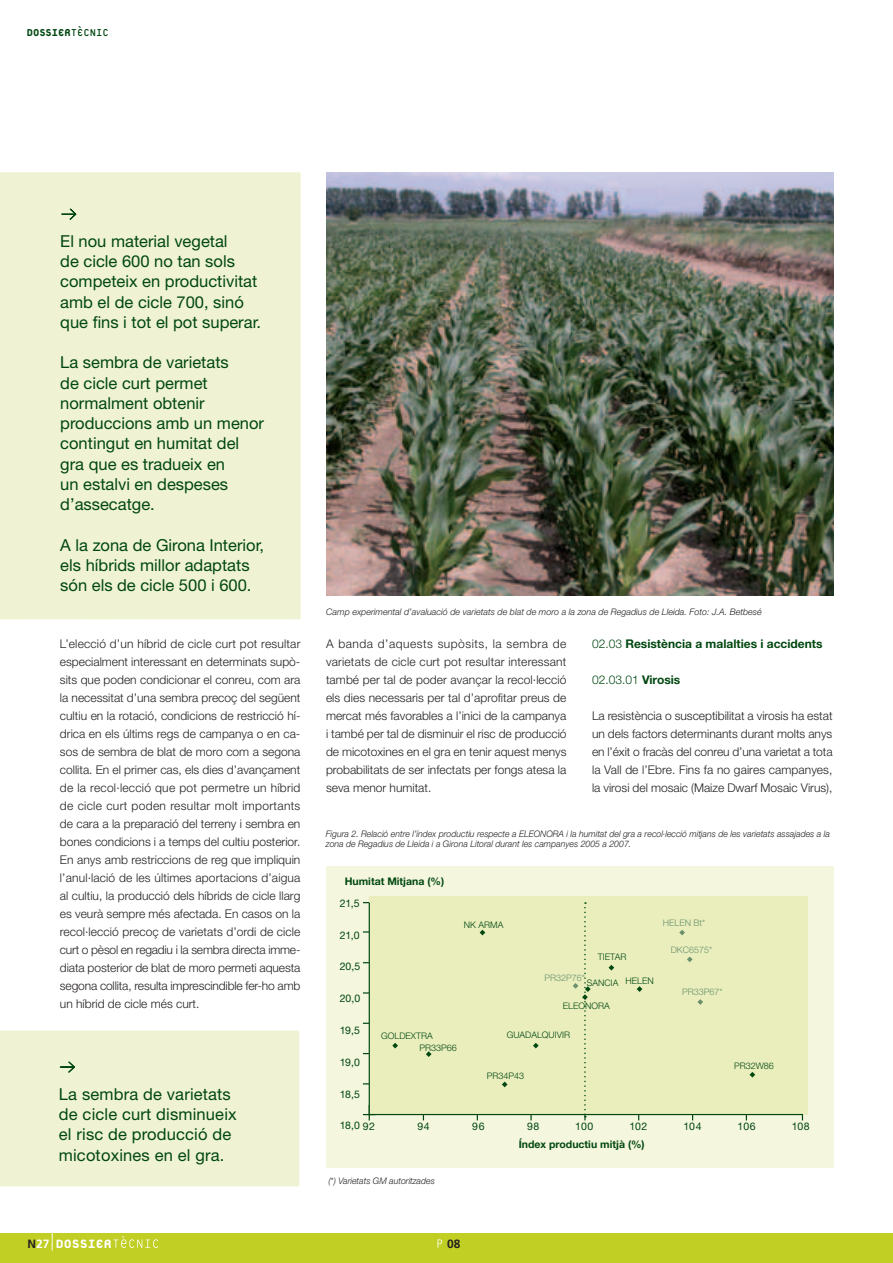
<style>
.page{position:relative;width:893px;height:1263px;background:#fff}
.page>*{position:absolute;margin:0;border:0;box-sizing:border-box;transform-origin:0 0}
.t1{font:800 18px "Platelet";color:#fff;scale:.96 1}
.t2{font:16.5px/20.2px "Helvetica Neue";color:#004710}
.t3{font:800 15px "Platelet";color:#004710;scale:.91 1}
.t4{font:300 12px/18px "Helvetica Neue";color:#231f20;text-align:justify}
.t5{font:700 12px "Helvetica Neue";color:#004710}
.t6{font:300 12px "Helvetica Neue";color:#004710}
.t7{font:700 12px "Frutiger";color:#231f20}
.t8{font:10.5px "Helvetica Neue";letter-spacing:.005em;color:#004710}
.t9{font:700 10.5px "Helvetica Neue";color:#004710}
.t10{font:italic 300 9px/9.8px "Helvetica Neue";color:#231f20}
.t11{font:300 9px/12.1px "Helvetica Neue";color:#004710}
.t12{font:300 9px "Helvetica Neue";color:#6a916c}
.s1{font-weight:400}
.s2{font-weight:300}
.s3{font-weight:700}
.s4{font-family:"Frutiger";font-weight:700;font-size:12px;color:#231f20}
.s5{font-family:"Frutiger";font-weight:700;font-size:12px}
</style>
<div class="page">
<div style="left:1px;top:1233px;width:891px;height:29px;background:#c1ce23"></div>
<svg style="left:437px;top:1239px;width:5px;height:9px"></svg>
<svg style="left:52px;top:1233px;width:1px;height:17px"></svg>
<svg style="left:113px;top:1236px;width:45px;height:12px"></svg>
<div style="left:1px;top:1030px;width:298px;height:156px;background:#f0f3d3"></div>
<svg style="left:60px;top:1061px;width:15px;height:12px"></svg>
<div style="left:326px;top:867px;width:507px;height:301px;background:#f4f6dd"></div>
<svg style="left:363px;top:1114px;width:7px;height:7px"></svg>
<div style="left:369px;top:896px;width:438px;height:219px;background:#eaeebd"></div>
<svg style="left:368px;top:902px;width:436px;height:214px"></svg>
<div style="left:1px;top:172px;width:300px;height:447px;background:#f0f3d3"></div>
<svg style="left:61px;top:209px;width:15px;height:11px"></svg>
<img style="left:326px;top:172px;width:507px;height:423px">
<p class="t3" style="left:27px;top:26px;width:92px">DOSSIER<span class="s1">TÈCNIC</span></p>
<h2 class="t2" style="left:60px;top:233px;width:202px">El nou material vegetal<br>de cicle 600 no tan sols competeix en productivitat amb el de cicle 700, sinó que fins i tot el pot superar.</h2>
<h2 class="t2" style="left:60px;top:354px;width:205px">La sembra de varietats<br>de cicle curt permet normalment obtenir produccions amb un menor contingut en humitat del gra que es tradueix en<br>un estalvi en despeses d’assecatge.</h2>
<h2 class="t2" style="left:60px;top:536px;width:205px">A la zona de Girona Interior, els híbrids millor adaptats són els de cicle 500 i 600.</h2>
<p class="t10" style="left:326px;top:608px;width:437px">Camp experimental d’avaluació de varietats de blat de moro a la zona de Regadius de Lleida. Foto: J.A. Betbesé</p>
<p class="t4" style="left:60px;top:636px;width:242px">L’elecció d’un híbrid de cicle curt pot resultar especialment interessant en determinats supò&shy;sits que poden condicionar el conreu, com ara la necessitat d’una sembra precoç del següent cultiu en la rotació, condicions de restricció hí&shy;drica en els últims regs de campanya o en ca&shy;sos de sembra de blat de moro com a segona collita. En el primer cas, els dies d’avançament de la recol·lecció que pot permetre un híbrid de cicle curt poden resultar molt importants de cara a la preparació del terreny i sembra en bones condicions i a temps del cultiu posterior.<br>En anys amb restriccions de reg que impliquin l’anul·lació de les últimes aportacions d’aigua al cultiu, la producció dels híbrids de cicle llarg es veurà sempre més afectada. En casos on la recol·lecció precoç de varietats d’ordi de cicle curt o pèsol en regadiu i la sembra directa imme&shy;diata posterior de blat de moro permeti aquesta segona collita, resulta imprescindible fer-ho amb un híbrid de cicle més curt.</p>
<p class="t4" style="left:326px;top:636px;width:242px">A banda d’aquests supòsits, la sembra de varietats de cicle curt pot resultar interessant també per tal de poder avançar la recol·lecció els dies necessaris per tal d’aprofitar preus de mercat més favorables a l’inici de la campanya i també per tal de disminuir el risc de producció de micotoxines en el gra en tenir aquest menys probabilitats de ser infectats per fongs atesa la seva menor humitat.</p>
<p class="t5" style="left:592px;top:639px;width:232px"><span class="s2">02.03</span> Resistència a malalties i accidents</p>
<p class="t6" style="left:592px;top:675px;width:90px">02.03.01 <span class="s3">Virosis</span></p>
<p class="t4" style="left:592px;top:708px;width:242px">La resistència o susceptibilitat a virosis ha estat un dels factors determinants durant molts anys en l’éxit o fracàs del conreu d’una varietat a tota la Vall de l’Ebre. Fins fa no gaires campanyes, la virosi del mosaic (Maize Dwarf Mosaic Virus),</p>
<p class="t10" style="left:326px;top:830px;width:505px">Figura 2. Relació entre l’índex productiu respecte a ELEONORA i la humitat del gra a recol·lecció mitjans de les varietats assajades a la zona de Regadius de Lleida i a Girona Litoral durant les campanyes 2005 a 2007.</p>
<p class="t9" style="left:345px;top:878px;width:101px">Humitat Mitjana (%)</p>
<p class="t8" style="left:339px;top:899px;width:22px">21,5</p>
<p class="t8" style="left:339px;top:931px;width:21px">21,0</p>
<p class="t8" style="left:339px;top:963px;width:22px">20,5</p>
<p class="t8" style="left:339px;top:995px;width:22px">20,0</p>
<p class="t8" style="left:339px;top:1026px;width:22px">19,5</p>
<p class="t8" style="left:339px;top:1058px;width:22px">19,0</p>
<p class="t8" style="left:339px;top:1090px;width:22px">18,5</p>
<p class="t12" style="left:663px;top:920px;width:44px">HELEN Bt*</p>
<p class="t12" style="left:670px;top:947px;width:43px">DKC6575*</p>
<p class="t12" style="left:682px;top:988px;width:42px">PR33P67*</p>
<p class="t11" style="left:464px;top:920px;width:41px">NK ARMA</p>
<p class="t11" style="left:598px;top:952px;width:30px">TIETAR</p>
<p class="t12" style="left:544px;top:974px;width:42px">PR32P76*</p>
<p class="t11" style="left:625px;top:975px;width:30px">HELEN</p>
<p class="t11" style="left:587px;top:977px;width:33px">SANCIA</p>
<p class="t11" style="left:563px;top:1001px;width:48px">ELEONORA</p>
<p class="t11" style="left:506px;top:1030px;width:65px">GUADALQUIVIR</p>
<p class="t11" style="left:419px;top:1030px;width:39px;text-indent:-38px">GOLDEXTRA<br>PR33P66</p>
<p class="t11" style="left:734px;top:1061px;width:41px">PR32W86</p>
<p class="t11" style="left:487px;top:1070px;width:39px">PR34P43</p>
<h2 class="t2" style="left:59px;top:1085px;width:179px">La sembra de varietats de cicle curt disminueix el risc de producció de micotoxines en el gra.</h2>
<p class="t8" style="left:339px;top:1122px;width:37px">18,0 92</p>
<p class="t8" style="left:417px;top:1122px;width:14px">94</p>
<p class="t8" style="left:472px;top:1122px;width:14px">96</p>
<p class="t8" style="left:527px;top:1122px;width:14px">98</p>
<p class="t8" style="left:575px;top:1122px;width:20px">100</p>
<p class="t8" style="left:629px;top:1122px;width:20px">102</p>
<p class="t8" style="left:683px;top:1122px;width:20px">104</p>
<p class="t8" style="left:737px;top:1122px;width:20px">106</p>
<p class="t8" style="left:791px;top:1122px;width:20px">108</p>
<p class="t9" style="left:519px;top:1141px;width:127px">Índex productiu mitjà (%)</p>
<h1 class="t1" style="left:27px;top:1236px;width:89px"><span class="s4">N</span><span class="s5">27</span> DOSSIER</h1>
<p class="t10" style="left:328px;top:1176px;width:108px">(*) Varietats GM autoritzades</p>
<p class="t7" style="left:447px;top:1239px;width:15px">08</p>
</div>
